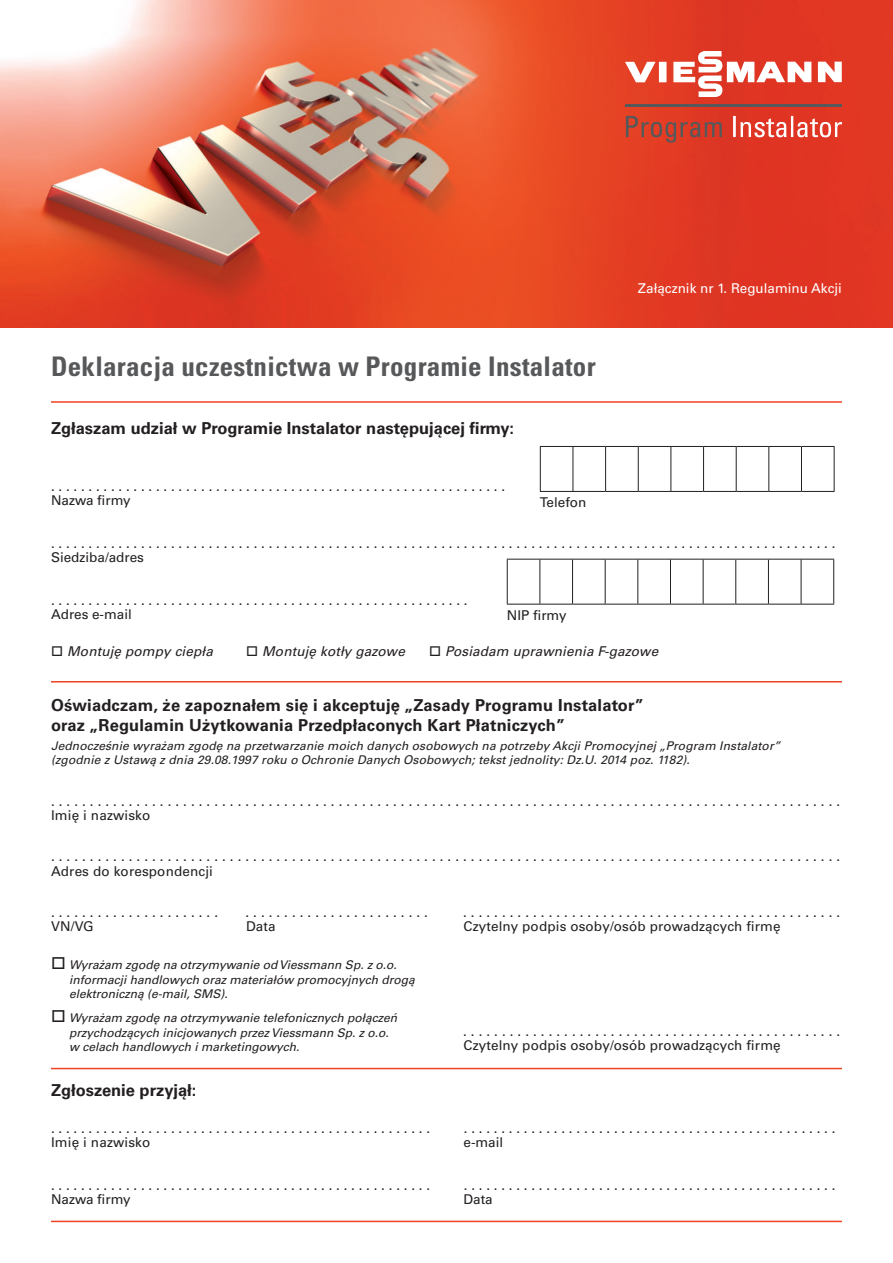
<style>
.page{position:relative;width:893px;height:1263px;background:#fff}
.page>*{position:absolute;margin:0;border:0;box-sizing:border-box;transform-origin:0 0}
.t1{font:700 condensed 27px "Univers CE";letter-spacing:.01em;color:#57585a}
.t2{font:700 16.5px/19.8px "Univers LTCYR 65";letter-spacing:.01em;color:#231f20}
.t3{font:13.5px/14.2px "Univers LTCYR 55 Roman";letter-spacing:.01em;color:#231f20}
.t4{font:italic 13.5px "Univers LTCYR 55";letter-spacing:.01em;color:#231f20}
.t5{font:13.5px "Univers LTCYR 55 Roman";color:#fff}
.t6{font:italic 12px/14.4px "Univers LTCYR 55";color:#231f20}
</style>
<div class="page">
<img style="left:0;top:0;width:893px;height:327px">
<div style="left:659px;top:62px;width:7px;height:20px;background:#fff"></div>
<svg style="left:625px;top:62px;width:31px;height:20px"></svg>
<svg style="left:673px;top:51px;width:138px;height:46px"></svg>
<svg style="left:818px;top:62px;width:24px;height:20px"></svg>
<hr style="left:625px;top:104px;width:217px;height:3px;background:#57585a">
<svg style="left:626px;top:116px;width:96px;height:27px;background:#c04230"></svg>
<svg style="left:733px;top:116px;width:109px;height:21px"></svg>
<hr style="left:51px;top:401px;width:791px;height:2px;background:#ef4222">
<hr style="left:51px;top:681px;width:791px;height:1px;background:#ef4222">
<hr style="left:51px;top:1221px;width:791px;height:1px;background:#ef4222">
<hr style="left:51px;top:1068px;width:791px;height:1px;background:#ef4222">
<hr style="left:540px;top:446px;width:33px;height:1px;background:#231f20">
<hr style="left:540px;top:447px;width:1px;height:44px;background:#231f20">
<hr style="left:573px;top:446px;width:33px;height:1px;background:#231f20">
<hr style="left:573px;top:447px;width:1px;height:44px;background:#231f20">
<hr style="left:606px;top:446px;width:32px;height:1px;background:#231f20">
<hr style="left:605px;top:447px;width:1px;height:44px;background:#231f20">
<hr style="left:638px;top:446px;width:33px;height:1px;background:#231f20">
<hr style="left:638px;top:447px;width:1px;height:44px;background:#231f20">
<hr style="left:671px;top:446px;width:32px;height:1px;background:#231f20">
<hr style="left:670px;top:447px;width:1px;height:44px;background:#231f20">
<hr style="left:703px;top:446px;width:33px;height:1px;background:#231f20">
<hr style="left:703px;top:447px;width:1px;height:44px;background:#231f20">
<hr style="left:736px;top:446px;width:33px;height:1px;background:#231f20">
<hr style="left:736px;top:447px;width:1px;height:44px;background:#231f20">
<hr style="left:769px;top:446px;width:32px;height:1px;background:#231f20">
<hr style="left:768px;top:447px;width:1px;height:44px;background:#231f20">
<hr style="left:801px;top:446px;width:33px;height:1px;background:#231f20">
<hr style="left:801px;top:447px;width:1px;height:44px;background:#231f20">
<hr style="left:834px;top:447px;width:1px;height:44px;background:#231f20">
<hr style="left:540px;top:491px;width:33px;height:1px;background:#231f20">
<hr style="left:573px;top:491px;width:33px;height:1px;background:#231f20">
<hr style="left:606px;top:491px;width:32px;height:1px;background:#231f20">
<hr style="left:638px;top:491px;width:33px;height:1px;background:#231f20">
<hr style="left:671px;top:491px;width:32px;height:1px;background:#231f20">
<hr style="left:703px;top:491px;width:33px;height:1px;background:#231f20">
<hr style="left:736px;top:491px;width:33px;height:1px;background:#231f20">
<hr style="left:769px;top:491px;width:32px;height:1px;background:#231f20">
<hr style="left:801px;top:491px;width:33px;height:1px;background:#231f20">
<hr style="left:507px;top:559px;width:33px;height:1px;background:#231f20">
<hr style="left:507px;top:559px;width:1px;height:45px;background:#231f20">
<hr style="left:540px;top:559px;width:33px;height:1px;background:#231f20">
<hr style="left:539px;top:559px;width:1px;height:45px;background:#231f20">
<hr style="left:573px;top:559px;width:32px;height:1px;background:#231f20">
<hr style="left:572px;top:559px;width:1px;height:45px;background:#231f20">
<hr style="left:605px;top:559px;width:33px;height:1px;background:#231f20">
<hr style="left:605px;top:559px;width:1px;height:45px;background:#231f20">
<hr style="left:638px;top:559px;width:32px;height:1px;background:#231f20">
<hr style="left:637px;top:559px;width:1px;height:45px;background:#231f20">
<hr style="left:670px;top:559px;width:33px;height:1px;background:#231f20">
<hr style="left:670px;top:559px;width:1px;height:45px;background:#231f20">
<hr style="left:703px;top:559px;width:33px;height:1px;background:#231f20">
<hr style="left:703px;top:559px;width:1px;height:45px;background:#231f20">
<hr style="left:736px;top:559px;width:32px;height:1px;background:#231f20">
<hr style="left:735px;top:559px;width:1px;height:45px;background:#231f20">
<hr style="left:768px;top:559px;width:33px;height:1px;background:#231f20">
<hr style="left:768px;top:559px;width:1px;height:45px;background:#231f20">
<hr style="left:801px;top:559px;width:33px;height:1px;background:#231f20">
<hr style="left:801px;top:559px;width:1px;height:45px;background:#231f20">
<hr style="left:833px;top:559px;width:1px;height:45px;background:#231f20">
<hr style="left:507px;top:604px;width:33px;height:1px;background:#231f20">
<hr style="left:540px;top:604px;width:33px;height:1px;background:#231f20">
<hr style="left:573px;top:604px;width:32px;height:1px;background:#231f20">
<hr style="left:605px;top:604px;width:33px;height:1px;background:#231f20">
<hr style="left:638px;top:604px;width:32px;height:1px;background:#231f20">
<hr style="left:670px;top:604px;width:33px;height:1px;background:#231f20">
<hr style="left:703px;top:604px;width:33px;height:1px;background:#231f20">
<hr style="left:736px;top:604px;width:32px;height:1px;background:#231f20">
<hr style="left:768px;top:604px;width:33px;height:1px;background:#231f20">
<hr style="left:801px;top:604px;width:33px;height:1px;background:#231f20">
<p class="t1" style="left:51px;top:352px;width:546px">Deklaracja uczestnictwa w Programie Instalator</p>
<p class="t2" style="left:51px;top:417px;width:465px">Zgłaszam udział w Programie Instalator następującej firmy:</p>
<p class="t5" style="left:638px;top:279px;width:205px">Załącznik nr 1. Regulaminu Akcji</p>
<p class="t3" style="left:51px;top:478px;width:456px">. . . . . . . . . . . . . . . . . . . . . . . . . . . . . . . . . . . . . . . . . . . . . . . . . . . . . . . . . . . . .<br>Nazwa firmy</p>
<p class="t3" style="left:51px;top:535px;width:786px">. . . . . . . . . . . . . . . . . . . . . . . . . . . . . . . . . . . . . . . . . . . . . . . . . . . . . . . . . . . . . . . . . . . . . . . . . . . . . . . . . . . . . . . . . . . . . . . . . . . . . . . . .<br>Siedziba/adres</p>
<p class="t3" style="left:540px;top:494px;width:48px">Telefon</p>
<p class="t3" style="left:51px;top:592px;width:418px">. . . . . . . . . . . . . . . . . . . . . . . . . . . . . . . . . . . . . . . . . . . . . . . . . . . . . . . .</p>
<p class="t3" style="left:51px;top:607px;width:82px">Adres e-mail</p>
<p class="t3" style="left:507px;top:607px;width:61px">NIP firmy</p>
<p class="t4" style="left:51px;top:642px;width:163px">□ Montuję pompy ciepła</p>
<p class="t4" style="left:246px;top:642px;width:160px">□ Montuję kotły gazowe</p>
<p class="t4" style="left:429px;top:642px;width:231px">□ Posiadam uprawnienia F-gazowe</p>
<p class="t2" style="left:51px;top:695px;width:594px">Oświadczam, że zapoznałem się i akceptuję „Zasady Programu Instalator” oraz „Regulamin Użytkowania Przedpłaconych Kart Płatniczych”</p>
<p class="t6" style="left:51px;top:738px;width:731px">Jednocześnie wyrażam zgodę na przetwarzanie moich danych osobowych na potrzeby Akcji Promocyjnej „Program Instalator” (zgodnie z Ustawą z dnia 29.08.1997 roku o Ochronie Danych Osobowych; tekst jednolity: Dz.U. 2014 poz. 1182).</p>
<p class="t3" style="left:51px;top:793px;width:791px">. . . . . . . . . . . . . . . . . . . . . . . . . . . . . . . . . . . . . . . . . . . . . . . . . . . . . . . . . . . . . . . . . . . . . . . . . . . . . . . . . . . . . . . . . . . . . . . . . . . . . .<br>Imię i nazwisko</p>
<p class="t3" style="left:51px;top:849px;width:791px">. . . . . . . . . . . . . . . . . . . . . . . . . . . . . . . . . . . . . . . . . . . . . . . . . . . . . . . . . . . . . . . . . . . . . . . . . . . . . . . . . . . . . . . . . . . . . . . . . . . . . .<br>Adres do korespondencji</p>
<p class="t3" style="left:51px;top:904px;width:169px">. . . . . . . . . . . . . . . . . . . . . .</p>
<p class="t3" style="left:242px;top:904px;width:5px">.........................</p>
<p class="t3" style="left:51px;top:918px;width:44px">VN/VG</p>
<p class="t3" style="left:246px;top:918px;width:31px">Data</p>
<p class="t3" style="left:464px;top:918px;width:319px">Czytelny podpis osoby/osób prowadzących firmę</p>
<p class="t6" style="left:69px;top:957px;width:347px;text-indent:-18px">□ Wyrażam zgodę na otrzymywanie od Viessmann Sp. z o.o. informacji handlowych oraz materiałów promocyjnych drogą elektroniczną (e-mail, SMS).</p>
<p class="t6" style="left:69px;top:1010px;width:330px;text-indent:-18px">□ Wyrażam zgodę na otrzymywanie telefonicznych połączeń przychodzących inicjowanych przez Viessmann Sp. z o.o. w celach handlowych i marketingowych.</p>
<p class="t3" style="left:464px;top:1037px;width:319px">Czytelny podpis osoby/osób prowadzących firmę</p>
<p class="t2" style="left:51px;top:1079px;width:147px">Zgłoszenie przyjął:</p>
<p class="t3" style="left:51px;top:1120px;width:381px">. . . . . . . . . . . . . . . . . . . . . . . . . . . . . . . . . . . . . . . . . . . . . . . . . . .</p>
<p class="t3" style="left:460px;top:1120px;width:5px">...................................................</p>
<p class="t3" style="left:51px;top:1135px;width:101px">Imię i nazwisko</p>
<p class="t3" style="left:464px;top:1135px;width:41px">e-mail</p>
<p class="t3" style="left:51px;top:1177px;width:381px">. . . . . . . . . . . . . . . . . . . . . . . . . . . . . . . . . . . . . . . . . . . . . . . . . . .</p>
<p class="t3" style="left:460px;top:1177px;width:5px">...................................................</p>
<p class="t3" style="left:51px;top:1192px;width:81px">Nazwa firmy</p>
<p class="t3" style="left:464px;top:1192px;width:31px">Data</p>
</div>
